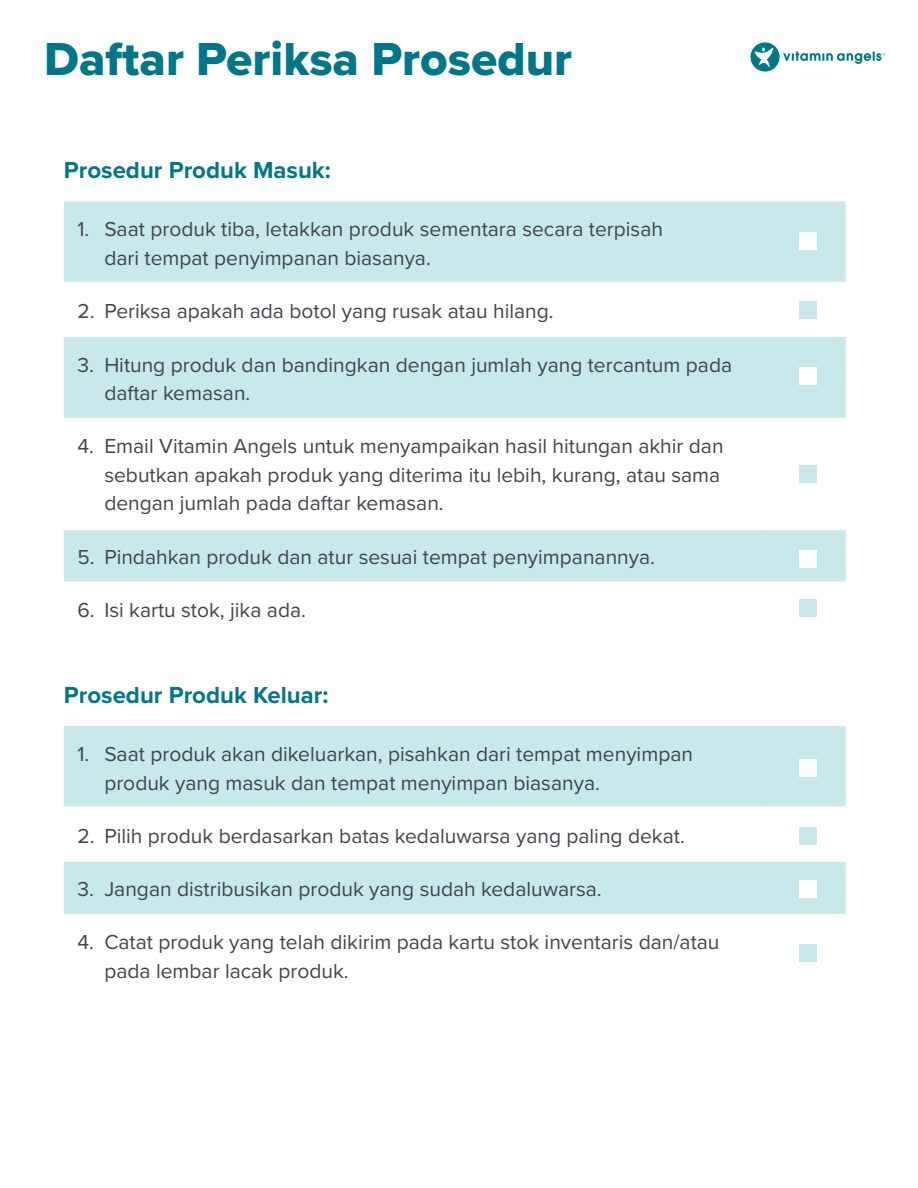
<style>
.page{position:relative;width:918px;height:1188px;background:#fff}
.page>*{position:absolute;margin:0;border:0;box-sizing:border-box;transform-origin:0 0}
.t1{font:48px "Proxima Nova Extrabld";color:#007789}
.t2{font:700 24px "Proxima Nova";color:#007789}
.t3{font:21px/28.5px "Proxima Nova";color:#40454b}
</style>
<div class="page">
<svg style="left:751px;top:42px;width:134px;height:30px"></svg>
<svg style="left:64px;top:201px;width:782px;height:381px;fill:#c8e8ea"></svg>
<hr style="left:64px;top:282px;width:699px;height:3px;background:#fff">
<hr style="left:763px;top:282px;width:83px;height:3px;background:#fff">
<hr style="left:64px;top:527px;width:699px;height:3px;background:#fff">
<hr style="left:763px;top:527px;width:83px;height:3px;background:#fff">
<hr style="left:64px;top:336px;width:699px;height:1px;background:#fff">
<hr style="left:763px;top:336px;width:83px;height:1px;background:#fff">
<hr style="left:64px;top:418px;width:699px;height:1px;background:#fff">
<hr style="left:763px;top:418px;width:83px;height:1px;background:#fff">
<svg style="left:64px;top:726px;width:782px;height:188px;fill:#c8e8ea"></svg>
<hr style="left:64px;top:806px;width:699px;height:3px;background:#fff">
<hr style="left:763px;top:806px;width:83px;height:3px;background:#fff">
<hr style="left:64px;top:861px;width:699px;height:1px;background:#fff">
<hr style="left:763px;top:861px;width:83px;height:1px;background:#fff">
<div style="left:799px;top:367px;width:17px;height:18px;background:#fff"></div>
<div style="left:799px;top:301px;width:17px;height:18px;background:#c8e8ea"></div>
<div style="left:799px;top:465px;width:17px;height:18px;background:#c8e8ea"></div>
<div style="left:799px;top:550px;width:17px;height:18px;background:#fff"></div>
<div style="left:799px;top:599px;width:17px;height:18px;background:#c8e8ea"></div>
<div style="left:799px;top:232px;width:17px;height:18px;background:#fff"></div>
<div style="left:799px;top:881px;width:17px;height:17px;background:#fff"></div>
<div style="left:799px;top:827px;width:17px;height:18px;background:#c8e8ea"></div>
<div style="left:799px;top:944px;width:17px;height:18px;background:#c8e8ea"></div>
<div style="left:799px;top:759px;width:17px;height:18px;background:#fff"></div>
<p class="t1" style="left:44px;top:23px;width:529px">Daftar Periksa Prosedur</p>
<p class="t2" style="left:64px;top:152px;width:268px">Prosedur Produk Masuk:</p>
<p class="t3" style="left:104px;top:214px;width:560px;text-indent:-27px">1. Saat produk tiba, letakkan produk sementara secara terpisah dari tempat penyimpanan biasanya.</p>
<p class="t3" style="left:77px;top:296px;width:478px">2. Periksa apakah ada botol yang rusak atau hilang.</p>
<p class="t3" style="left:104px;top:349px;width:629px;text-indent:-27px">3. Hitung produk dan bandingkan dengan jumlah yang tercantum pada daftar kemasan.</p>
<p class="t3" style="left:104px;top:431px;width:621px;text-indent:-27px">4. Email Vitamin Angels untuk menyampaikan hasil hitungan akhir dan sebutkan apakah produk yang diterima itu lebih, kurang, atau sama dengan jumlah pada daftar kemasan.</p>
<p class="t3" style="left:77px;top:542px;width:579px">5. Pindahkan produk dan atur sesuai tempat penyimpanannya.</p>
<p class="t3" style="left:77px;top:595px;width:230px">6. Isi kartu stok, jika ada.</p>
<p class="t2" style="left:64px;top:677px;width:266px">Prosedur Produk Keluar:</p>
<p class="t3" style="left:104px;top:739px;width:590px;text-indent:-27px">1. Saat produk akan dikeluarkan, pisahkan dari tempat menyimpan produk yang masuk dan tempat menyimpan biasanya.</p>
<p class="t3" style="left:77px;top:821px;width:609px">2. Pilih produk berdasarkan batas kedaluwarsa yang paling dekat.</p>
<p class="t3" style="left:77px;top:874px;width:526px">3. Jangan distribusikan produk yang sudah kedaluwarsa.</p>
<p class="t3" style="left:104px;top:927px;width:617px;text-indent:-27px">4. Catat produk yang telah dikirim pada kartu stok inventaris dan/atau pada lembar lacak produk.</p>
</div>
